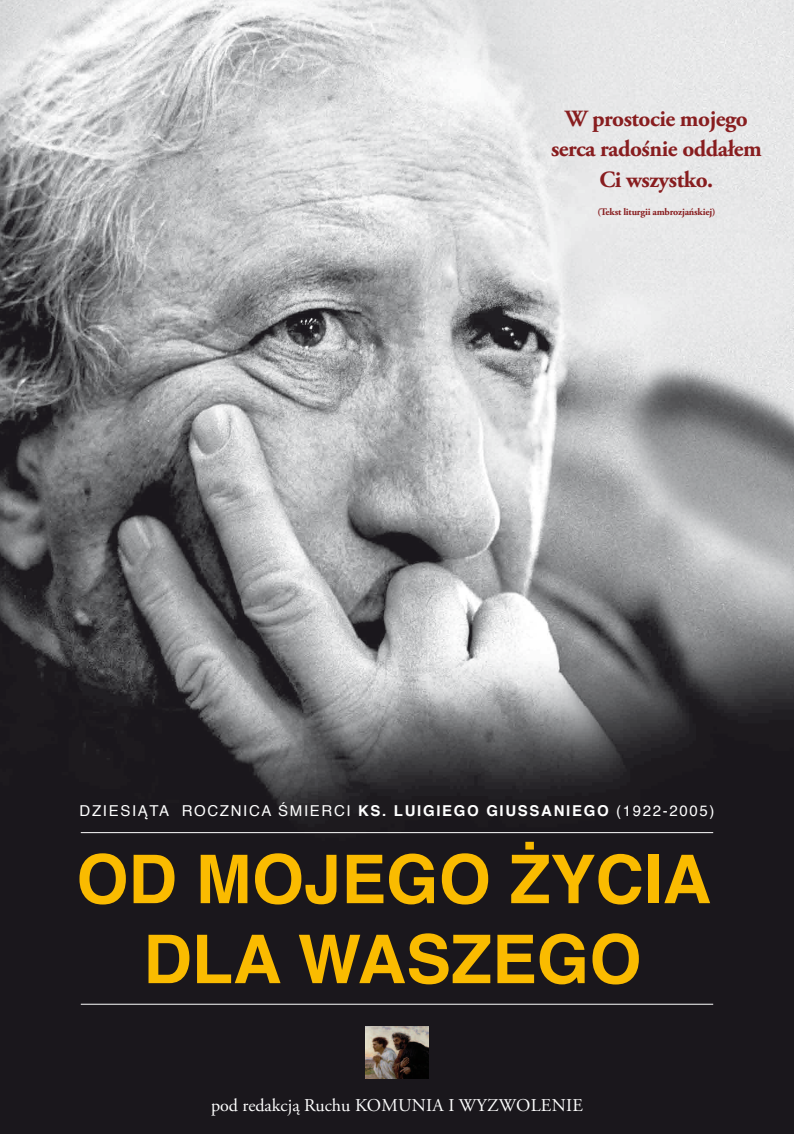
<style>
.page{position:relative;width:794px;height:1134px;background:#fff}
.page>*{position:absolute;margin:0;border:0;box-sizing:border-box;transform-origin:0 0}
.t1{font:700 67.2px/80px "Helvetica";color:#fabb00;text-align:center}
.t2{font:700 23.2px/30.2px "Adobe Garamond Pro";letter-spacing:-.02em;color:#881d1f;text-align:center}
.t3{font:18px "Adobe Garamond Pro";color:#fff}
.t4{font:15px "Helvetica";letter-spacing:.11em;color:#fff}
.t5{font:700 10px "Adobe Garamond Pro";letter-spacing:-.02em;color:#881d1f}
.s1{font-weight:700}
</style>
<div class="page">
<img style="left:0;top:0;width:794px;height:1134px">
<hr style="left:81px;top:1004px;width:632px;height:1px;background:#fff">
<hr style="left:81px;top:832px;width:632px;height:1px;background:#fff">
<img style="left:365px;top:1026px;width:64px;height:52px">
<h2 class="t2" style="left:551px;top:104px;width:212px">W prostocie mojego serca radośnie oddałem<br>Ci wszystko.</h2>
<p class="t5" style="left:597px;top:206px;width:119px">(Tekst liturgii ambrozjańskiej)</p>
<p class="t4" style="left:80px;top:799px;width:636px">DZIESIĄTA ROCZNICA ŚMIERCI <span class="s1">KS. LUIGIEGO GIUSSANIEGO</span> (1922-2005)</p>
<h1 class="t1" style="left:76px;top:840px;width:636px">OD MOJEGO ŻYCIA<br>DLA WASZEGO</h1>
<p class="t3" style="left:211px;top:1095px;width:373px">pod redakcją Ruchu KOMUNIA I WYZWOLENIE</p>
</div>
